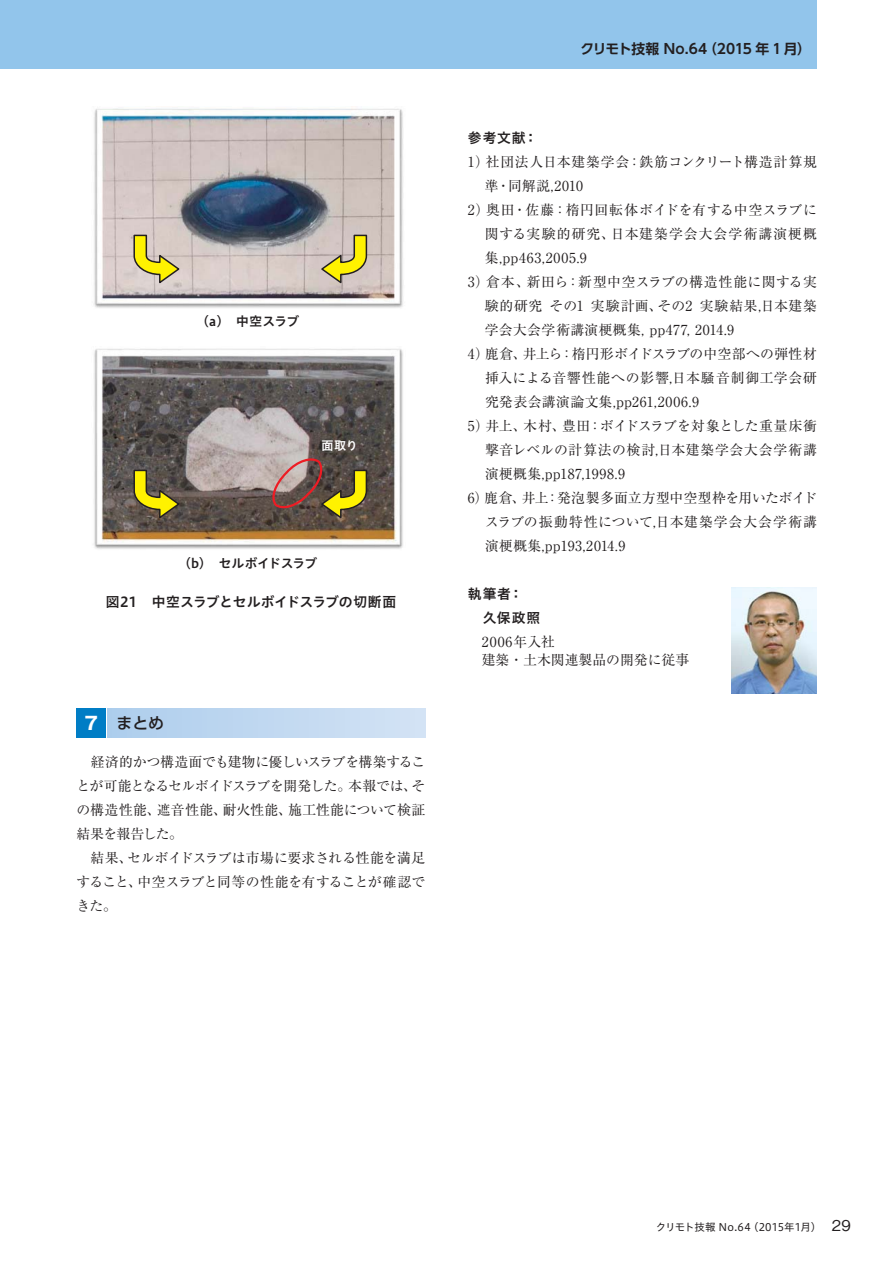
<style>
.page{position:relative;width:893px;height:1263px;background:#fff}
.page>*{position:absolute;margin:0;border:0;box-sizing:border-box;transform-origin:0 0}
.t1{font:15.9px "UD Shin Go Pro Medium 90 pv RKSJ H";color:#231f20}
.t2{font:13.8px/18px "Ryumin Pr 5 Regular 90 pv RKSJ H";letter-spacing:.015em;color:#231f20}
.t3{font:13.8px/24px "Ryumin Pr 5 Regular 90 pv RKSJ H";letter-spacing:-.015em;color:#231f20}
.t4{font:13.8px "Ryumin Pr 5 Regular 90 pv RKSJ H";letter-spacing:.04em;color:#231f20}
.t5{font:13.8px "Ryumin Pr 5 Regular 90 pv RKSJ H";letter-spacing:-.005em;color:#231f20}
.t6{font:13.8px "Ryumin Pr 5 Regular 90 pv RKSJ H";letter-spacing:.045em;color:#231f20}
.t7{font:13.8px "Ryumin Pr 5 Regular 90 pv RKSJ H";letter-spacing:.035em;color:#231f20}
.t8{font:13.8px "Ryumin Pr 5 Regular 90 pv RKSJ H";letter-spacing:.05em;color:#231f20}
.t9{font:13.8px "Ryumin Pr 5 Regular 90 pv RKSJ H";letter-spacing:.055em;color:#231f20}
.t10{font:13.8px "Ryumin Pr 5 Regular 90 pv RKSJ H";letter-spacing:.07em;color:#231f20}
.t11{font:13.8px "Hiragino UD Sans Std W6 90 pv RKSJ H";letter-spacing:-.02em;color:#231f20}
.t12{font:13.8px "UD Shin Go Pro De Bold 90 pv RKSJ H";letter-spacing:-.025em;color:#231f20}
.t13{font:13.8px "Ryumin Pr 5 Regular 90 pv RKSJ H";letter-spacing:.06em;color:#231f20}
.t14{font:13.8px/24px "Hiragino UD Sans Std W6 90 pv RKSJ H";letter-spacing:.025em;color:#231f20}
.t15{font:12.75px "Hiragino UD Sans Std W6 90 pv RKSJ H";letter-spacing:-.03em;color:#231f20}
.t16{font:12px "Hiragino UD Sans Std W6 90 pv RKSJ H";color:#fff}
.t17{font:10.5px "Hiragino UD Sans Std W4 90 pv RKSJ H";color:#231f20}
.s1{font-family:"Gothic MB101 Pr 5 Bold 90 pv RKSJ H";font-size:18px;color:#fff}
.s2{font-family:"Gothic BBB Pr 5 Medium 90 pv RKSJ H";font-size:14.85px}
</style>
<div class="page">
<div style="left:0;top:0;width:816px;height:68px;background:#92c5eb"></div>
<div style="left:108px;top:708px;width:317px;height:30px;background:linear-gradient(to right,#adcdec,#d3e3f5)"></div>
<div style="left:77px;top:708px;width:29px;height:30px;background:#007dc5"></div>
<img style="left:94px;top:108px;width:309px;height:200px">
<svg style="left:320px;top:234px;width:48px;height:51px;background:#ccbf7a"></svg>
<svg style="left:133px;top:234px;width:48px;height:51px;background:#d0c57f"></svg>
<img style="left:731px;top:587px;width:85px;height:107px">
<img style="left:94px;top:348px;width:309px;height:201px">
<svg style="left:270px;top:456px;width:98px;height:64px;background:#826c4d"></svg>
<svg style="left:133px;top:469px;width:48px;height:51px;background:#837933"></svg>
<p class="t15" style="left:203px;top:316px;width:98px">(a)　中空スラブ</p>
<p class="t16" style="left:321px;top:441px;width:38px">面取り</p>
<p class="t15" style="left:185px;top:558px;width:134px">(b)　セルボイドスラブ</p>
<p class="t11" style="left:106px;top:596px;width:292px">図21　中空スラブとセルボイドスラブの切断面</p>
<p class="t1" style="left:85px;top:717px;width:81px"><span class="s1">7</span> まとめ</p>
<p class="t3" style="left:77px;top:751px;width:350px">　経済的かつ構造面でも建物に優しいスラブを構築することが可能となるセルボイドスラブを開発した。本報では、その構造性能、遮音性能、耐火性能、施工性能について検証結果を報告した。<br>　結果、セルボイドスラブは市場に要求される性能を満足すること、中空スラブと同等の性能を有することが確認できた。</p>
<p class="t12" style="left:580px;top:43px;width:232px">クリモト技報 No.64（2015 年 1 月）</p>
<p class="t14" style="left:468px;top:127px;width:71px">参考文献：</p>
<p class="t4" style="left:468px;top:156px;width:350px">1）社団法人日本建築学会：鉄筋コンクリート構造計算規</p>
<p class="t2" style="left:485px;top:178px;width:99px">準・同解説,2010</p>
<p class="t6" style="left:468px;top:204px;width:350px">2）奥田・佐藤：楕円回転体ボイドを有する中空スラブに</p>
<p class="t10" style="left:485px;top:228px;width:333px">関する実験的研究、日本建築学会大会学術講演梗概</p>
<p class="t13" style="left:485px;top:252px;width:103px">集,pp463,2005.9</p>
<p class="t4" style="left:468px;top:276px;width:350px">3）倉本、新田ら：新型中空スラブの構造性能に関する実</p>
<p class="t7" style="left:485px;top:300px;width:333px">験的研究 その1 実験計画、その2 実験結果,日本建築</p>
<p class="t2" style="left:485px;top:322px;width:251px">学会大会学術講演梗概集, pp477, 2014.9</p>
<p class="t2" style="left:468px;top:346px;width:350px">4）鹿倉、井上ら：楕円形ボイドスラブの中空部への弾性材</p>
<p class="t8" style="left:485px;top:372px;width:333px">挿入による音響性能への影響,日本騒音制御工学会研</p>
<p class="t2" style="left:485px;top:394px;width:216px">究発表会講演論文集,pp261,2006.9</p>
<p class="t2" style="left:468px;top:418px;width:350px">5）井上、木村、豊田：ボイドスラブを対象とした重量床衝</p>
<p class="t4" style="left:485px;top:444px;width:333px">撃音レベルの計算法の検討,日本建築学会大会学術講</p>
<p class="t2" style="left:485px;top:466px;width:142px">演梗概集,pp187,1998.9</p>
<p class="t5" style="left:468px;top:492px;width:350px">6）鹿倉、井上：発泡製多面立方型中空型枠を用いたボイド</p>
<p class="t9" style="left:485px;top:516px;width:333px">スラブの振動特性について,日本建築学会大会学術講</p>
<p class="t2" style="left:485px;top:538px;width:142px">演梗概集,pp193,2014.9</p>
<p class="t14" style="left:483px;top:583px;width:59px;text-indent:-15px">執筆者：久保政照</p>
<p class="t2" style="left:468px;top:634px;width:223px">　2006年入社<br>　建築・土木関連製品の開発に従事</p>
<p class="t17" style="left:655px;top:1224px;width:197px">クリモト技報 No.64（2015年1月）　<span class="s2">29</span></p>
</div>
